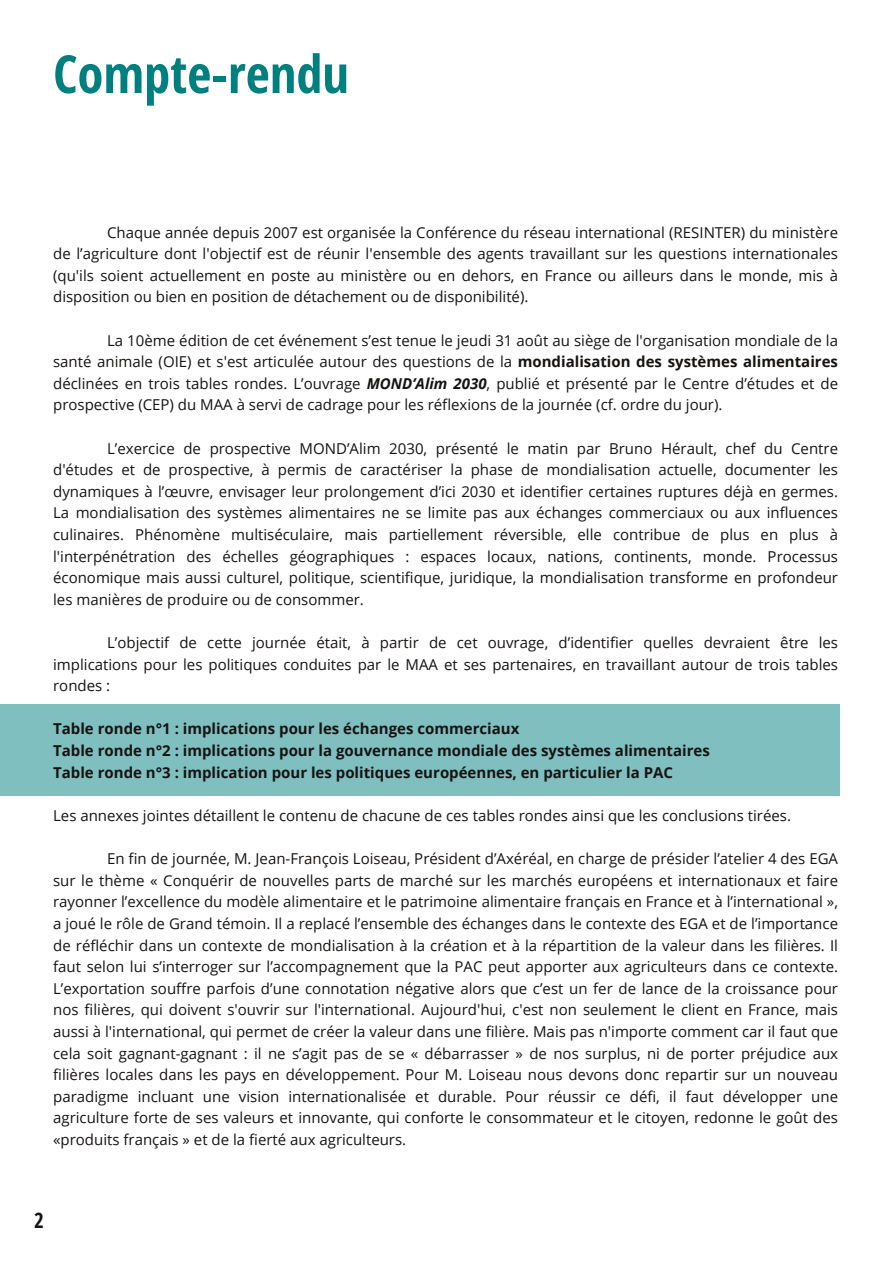
<style>
.page{position:relative;width:893px;height:1263px;background:#fff}
.page>*{position:absolute;margin:0;border:0;box-sizing:border-box;transform-origin:0 0}
.t1{font:700 52.5px "Open Sans Condensed";color:#007f7f}
.t2{font:700 21px "Open Sans Condensed";color:#161413}
.t3{font:15px/21.6px "Open Sans";color:#161413;text-align:justify}
.t4{font:700 15px/21.6px "Open Sans";color:#161413}
.s1{font-weight:700}
.s2{font-weight:700;font-style:italic}
</style>
<div class="page">
<div style="left:1px;top:704px;width:839px;height:91px;background:#80bfbf"></div>
<h1 class="t1" style="left:53px;top:37px;width:297px">Compte-rendu</h1>
<p class="t3" style="left:53px;top:221px;width:786px;text-indent:54px">Chaque année depuis 2007 est organisée la Conférence du réseau international (RESINTER) du ministère de l’agriculture dont l'objectif est de réunir l'ensemble des agents travaillant sur les questions internationales (qu'ils soient actuellement en poste au ministère ou en dehors, en France ou ailleurs dans le monde, mis à disposition ou bien en position de détachement ou de disponibilité).</p>
<p class="t3" style="left:53px;top:329px;width:786px;text-indent:54px">La 10ème édition de cet événement s’est tenue le jeudi 31 août au siège de l'organisation mondiale de la santé animale (OIE) et s'est articulée autour des questions de la <span class="s1">mondialisation des systèmes alimentaires </span>déclinées en trois tables rondes. L’ouvrage <span class="s2">MOND’Alim 2030</span>, publié et présenté par le Centre d’études et de prospective (CEP) du MAA à servi de cadrage pour les réflexions de la journée (cf. ordre du jour).</p>
<p class="t3" style="left:53px;top:437px;width:786px;text-indent:54px">L’exercice de prospective MOND’Alim 2030, présenté le matin par Bruno Hérault, chef du Centre d'études et de prospective, à permis de caractériser la phase de mondialisation actuelle, documenter les dynamiques à l’œuvre, envisager leur prolongement d’ici 2030 et identifier certaines ruptures déjà en germes.<br>La mondialisation des systèmes alimentaires ne se limite pas aux échanges commerciaux ou aux influences culinaires. Phénomène multiséculaire, mais partiellement réversible, elle contribue de plus en plus à l'interpénétration des échelles géographiques : espaces locaux, nations, continents, monde. Processus économique mais aussi culturel, politique, scientifique, juridique, la mondialisation transforme en profondeur les manières de produire ou de consommer.</p>
<p class="t3" style="left:53px;top:631px;width:786px;text-indent:54px">L’objectif de cette journée était, à partir de cet ouvrage, d’identifier quelles devraient être les implications pour les politiques conduites par le MAA et ses partenaires, en travaillant autour de trois tables rondes :</p>
<p class="t4" style="left:53px;top:718px;width:658px">Table ronde n°1 : implications pour les échanges commerciaux<br>Table ronde n°2 : implications pour la gouvernance mondiale des systèmes alimentaires<br>Table ronde n°3 : implication pour les politiques européennes, en particulier la PAC</p>
<p class="t3" style="left:53px;top:804px;width:739px">Les annexes jointes détaillent le contenu de chacune de ces tables rondes ainsi que les conclusions tirées.</p>
<p class="t3" style="left:53px;top:847px;width:786px;text-indent:54px">En fin de journée, M. Jean-François Loiseau, Président d’Axéréal, en charge de présider l’atelier 4 des EGA sur le thème « Conquérir de nouvelles parts de marché sur les marchés européens et internationaux et faire rayonner l’excellence du modèle alimentaire et le patrimoine alimentaire français en France et à l’international », a joué le rôle de Grand témoin. Il a replacé l’ensemble des échanges dans le contexte des EGA et de l’importance de réfléchir dans un contexte de mondialisation à la création et à la répartition de la valeur dans les filières. Il faut selon lui s’interroger sur l’accompagnement que la PAC peut apporter aux agriculteurs dans ce contexte.<br>L’exportation souffre parfois d’une connotation négative alors que c’est un fer de lance de la croissance pour nos filières, qui doivent s'ouvrir sur l'international. Aujourd'hui, c'est non seulement le client en France, mais aussi à l'international, qui permet de créer la valeur dans une filière. Mais pas n'importe comment car il faut que cela soit gagnant-gagnant : il ne s’agit pas de se « débarrasser » de nos surplus, ni de porter préjudice aux filières locales dans les pays en développement. Pour M. Loiseau nous devons donc repartir sur un nouveau paradigme incluant une vision internationalisée et durable. Pour réussir ce défi, il faut développer une agriculture forte de ses valeurs et innovante, qui conforte le consommateur et le citoyen, redonne le goût des «produits français » et de la fierté aux agriculteurs.</p>
<h2 class="t2" style="left:34px;top:1205px;width:11px">2</h2>
</div>
